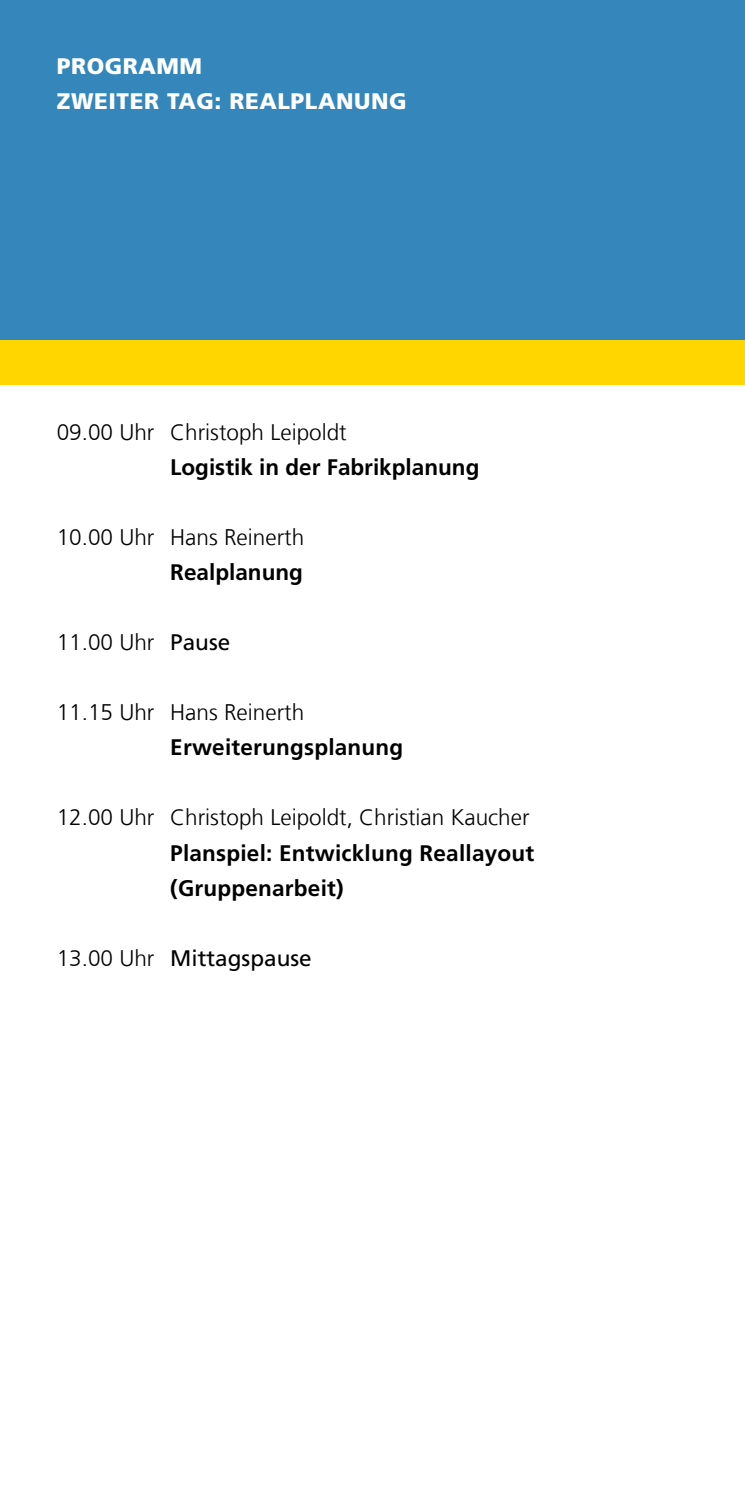
<style>
.page{position:relative;width:745px;height:1489px;background:#fff}
.page>*{position:absolute;margin:0;border:0;box-sizing:border-box;transform-origin:0 0}
.t1{font:300 22.5px "Frutiger LT Com";color:#000}
.t2{font:700 22.5px/35px "Frutiger LT Com";letter-spacing:.01em;color:#000}
.t3{font:900 22.5px/35px "Frutiger LT Com";letter-spacing:.025em;color:#fff}
.t4{font:22.5px "Frutiger LT Com";color:#000}
.s1{font-weight:400}
.s2{font-weight:300}
</style>
<div class="page">
<hr style="left:744px;top:0;width:1px;height:340px;background:#3587bb">
<div style="left:0;top:0;width:744px;height:340px;background:#3587bb"></div>
<div style="left:0;top:340px;width:744px;height:44px;background:#ffd600"></div>
<p class="t3" style="left:57px;top:48px;width:351px">PROGRAMM<br>ZWEITER TAG: REALPLANUNG</p>
<p class="t1" style="left:57px;top:419px;width:291px">09.00 Uhr Christoph Leipoldt</p>
<p class="t2" style="left:170px;top:450px;width:310px">Logistik in der Fabrikplanung</p>
<p class="t1" style="left:57px;top:524px;width:249px">10.00 Uhr Hans Reinerth</p>
<p class="t2" style="left:170px;top:555px;width:134px">Realplanung</p>
<p class="t1" style="left:57px;top:629px;width:175px">11.00 Uhr <span class="s1">Pause</span></p>
<p class="t1" style="left:57px;top:699px;width:249px">11.15 Uhr Hans Reinerth</p>
<p class="t2" style="left:170px;top:730px;width:234px">Erweiterungsplanung</p>
<p class="t1" style="left:57px;top:804px;width:474px">12.00 Uhr Christoph Leipoldt, Christian Kaucher</p>
<p class="t2" style="left:170px;top:835px;width:365px">Planspiel: Entwicklung Reallayout (Gruppenarbeit)</p>
<p class="t4" style="left:57px;top:944px;width:256px"><span class="s2">13.00 Uhr</span> Mittagspause</p>
</div>
